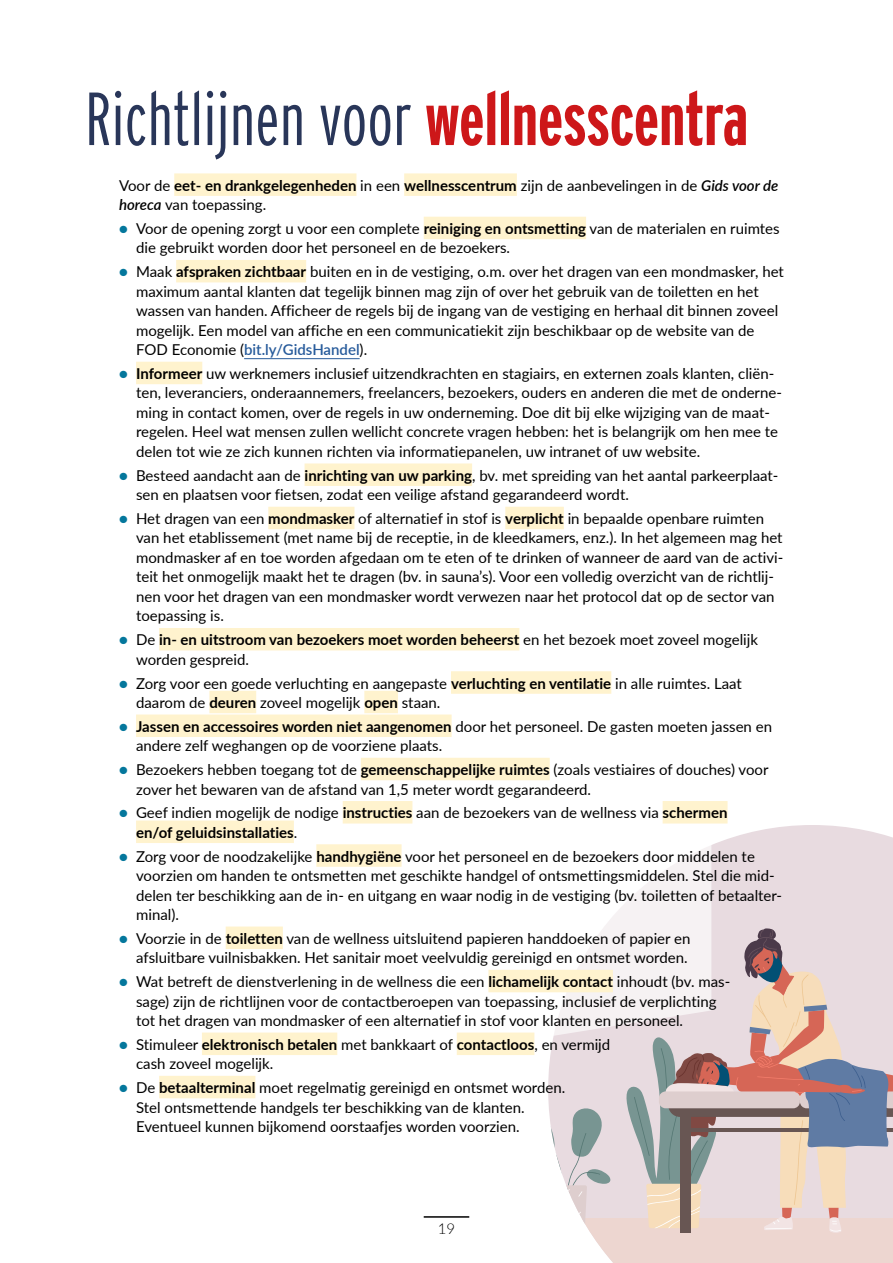
<style>
.page{position:relative;width:893px;height:1263px;background:#fff}
.page>*{position:absolute;margin:0;border:0;box-sizing:border-box;transform-origin:0 0}
.Title{font:300 75px "Interstate Compressed";color:#293659}
.Body_text_bullet{font:15px/19.5px "Lato";color:#000}
.Body_text_Normal{font:15px/19.5px "Lato";color:#000}
.t1{font:300 15px "Lato";color:#000}
.s1{font-weight:700;color:#cd1719}
.s2{font-weight:700}
.s3{font-weight:600;font-style:italic}
.s4{font-weight:900;color:#04779c}
.s5{font-weight:600;color:#275b9b}
</style>
<div class="page">
<hr style="left:424px;top:1216px;width:45px;height:2px;background:#000">
<div style="left:711px;top:825px;width:182px;height:103px;background:#e8dbe0"></div>
<div style="left:591px;top:1233px;width:302px;height:30px;background:#edd6d0"></div>
<svg style="left:548px;top:928px;width:345px;height:305px;background:#cebfbf"></svg>
<svg style="left:456px;top:846px;width:255px;height:208px"></svg>
<div style="left:174px;top:173px;width:182px;height:23px;background:#fff3ce"></div>
<div style="left:404px;top:173px;width:113px;height:23px;background:#fff3ce"></div>
<div style="left:424px;top:217px;width:162px;height:22px;background:#fff3ce"></div>
<div style="left:176px;top:260px;width:130px;height:22px;background:#fff3ce"></div>
<hr style="left:244px;top:358px;width:116px;height:1px;background:#275b9b">
<div style="left:136px;top:362px;width:66px;height:22px;background:#fff3ce"></div>
<div style="left:305px;top:463px;width:167px;height:23px;background:#fff3ce"></div>
<div style="left:268px;top:507px;width:86px;height:22px;background:#fff3ce"></div>
<div style="left:505px;top:507px;width:59px;height:22px;background:#fff3ce"></div>
<div style="left:159px;top:628px;width:360px;height:22px;background:#fff3ce"></div>
<div style="left:451px;top:671px;width:160px;height:23px;background:#fff3ce"></div>
<div style="left:209px;top:691px;width:47px;height:22px;background:#fff3ce"></div>
<div style="left:364px;top:691px;width:34px;height:22px;background:#fff3ce"></div>
<div style="left:136px;top:714px;width:316px;height:23px;background:#fff3ce"></div>
<div style="left:361px;top:758px;width:189px;height:22px;background:#fff3ce"></div>
<div style="left:343px;top:801px;width:69px;height:22px;background:#fff3ce"></div>
<div style="left:663px;top:801px;width:65px;height:22px;background:#fff3ce"></div>
<div style="left:136px;top:820px;width:158px;height:23px;background:#fff3ce"></div>
<div style="left:316px;top:844px;width:86px;height:23px;background:#fff3ce"></div>
<div style="left:226px;top:926px;width:57px;height:23px;background:#fff3ce"></div>
<div style="left:488px;top:970px;width:125px;height:22px;background:#fff3ce"></div>
<div style="left:202px;top:1032px;width:135px;height:23px;background:#fff3ce"></div>
<div style="left:457px;top:1032px;width:77px;height:23px;background:#fff3ce"></div>
<div style="left:159px;top:1076px;width:96px;height:22px;background:#fff3ce"></div>
<p class="Title" style="left:85px;top:76px;width:665px">Richtlijnen voor <span class="s1">wellnesscentra</span></p>
<p class="Body_text_Normal" style="left:119px;top:175px;width:661px">Voor de <span class="s2">eet- en drankgelegenheden</span> in een <span class="s2">wellnesscentrum</span> zijn de aanbevelingen in de <span class="s3">Gids voor de horeca</span> van toepassing.</p>
<p class="Body_text_bullet" style="left:136px;top:218px;width:645px;text-indent:-17px"><span class="s4">•</span> Voor de opening zorgt u voor een complete <span class="s2">reiniging en ontsmetting</span> van de materialen en ruimtes die gebruikt worden door het personeel en de bezoekers.</p>
<p class="Body_text_bullet" style="left:136px;top:261px;width:649px;text-indent:-17px"><span class="s4">•</span> Maak <span class="s2">afspraken zichtbaar</span> buiten en in de vestiging, o.m. over het dragen van een mondmasker, het maximum aantal klanten dat tegelijk binnen mag zijn of over het gebruik van de toiletten en het wassen van handen. Afficheer de regels bij de ingang van de vestiging en herhaal dit binnen zoveel mogelijk. Een model van affiche en een communicatiekit zijn beschikbaar op de website van de FOD Economie (<span class="s5">bit.ly/GidsHandel</span>).</p>
<p class="Body_text_bullet" style="left:136px;top:363px;width:647px;text-indent:-17px"><span class="s4">•</span> <span class="s2">Informeer</span> uw werknemers inclusief uitzendkrachten en stagiairs, en externen zoals klanten, cliën&shy;ten, leveranciers, onderaannemers, freelancers, bezoekers, ouders en anderen die met de onderne&shy;ming in contact komen, over de regels in uw onderneming. Doe dit bij elke wijziging van de maat&shy;regelen. Heel wat mensen zullen wellicht concrete vragen hebben: het is belangrijk om hen mee te delen tot wie ze zich kunnen richten via informatiepanelen, uw intranet of uw website.</p>
<p class="Body_text_bullet" style="left:136px;top:465px;width:644px;text-indent:-17px"><span class="s4">•</span> Besteed aandacht aan de <span class="s2">inrichting van uw parking</span>, bv. met spreiding van het aantal parkeerplaat&shy;sen en plaatsen voor fietsen, zodat een veilige afstand gegarandeerd wordt.</p>
<p class="Body_text_bullet" style="left:136px;top:508px;width:649px;text-indent:-17px"><span class="s4">•</span> Het dragen van een <span class="s2">mondmasker</span> of alternatief in stof is <span class="s2">verplicht</span> in bepaalde openbare ruimten van het etablissement (met name bij de receptie, in de kleedkamers, enz.). In het algemeen mag het mondmasker af en toe worden afgedaan om te eten of te drinken of wanneer de aard van de activi&shy;teit het onmogelijk maakt het te dragen (bv. in sauna’s). Voor een volledig overzicht van de richtlij&shy;nen voor het dragen van een mondmasker wordt verwezen naar het protocol dat op de sector van toepassing is.</p>
<p class="Body_text_bullet" style="left:136px;top:629px;width:623px;text-indent:-17px"><span class="s4">•</span> De <span class="s2">in- en uitstroom van bezoekers moet worden beheerst</span> en het bezoek moet zoveel mogelijk worden gespreid.</p>
<p class="Body_text_bullet" style="left:136px;top:673px;width:607px;text-indent:-17px"><span class="s4">•</span> Zorg voor een goede verluchting en aangepaste <span class="s2">verluchting en ventilatie</span> in alle ruimtes. Laat daarom de <span class="s2">deuren</span> zoveel mogelijk <span class="s2">open</span> staan.</p>
<p class="Body_text_bullet" style="left:136px;top:716px;width:637px;text-indent:-17px"><span class="s4">•</span> <span class="s2">Jassen en accessoires worden niet aangenomen</span> door het personeel. De gasten moeten jassen en andere zelf weghangen op de voorziene plaats.</p>
<p class="Body_text_bullet" style="left:136px;top:759px;width:634px;text-indent:-17px"><span class="s4">•</span> Bezoekers hebben toegang tot de <span class="s2">gemeenschappelijke ruimtes</span> (zoals vestiaires of douches) voor zover het bewaren van de afstand van 1,5 meter wordt gegarandeerd.</p>
<p class="Body_text_bullet" style="left:136px;top:802px;width:593px;text-indent:-17px"><span class="s4">•</span> Geef indien mogelijk de nodige <span class="s2">instructies</span> aan de bezoekers van de wellness via <span class="s2">schermen en/of geluidsinstallaties</span>.</p>
<p class="Body_text_bullet" style="left:136px;top:846px;width:648px;text-indent:-17px"><span class="s4">•</span> Zorg voor de noodzakelijke <span class="s2">handhygiëne</span> voor het personeel en de bezoekers door middelen te voorzien om handen te ontsmetten met geschikte handgel of ontsmettingsmiddelen. Stel die mid&shy;delen ter beschikking aan de in- en uitgang en waar nodig in de vestiging (bv. toiletten of betaalter&shy;minal).</p>
<p class="Body_text_bullet" style="left:119px;top:928px;width:573px;text-align:right"><span class="s4">•</span> Voorzie in de <span class="s2">toiletten</span> van de wellness uitsluitend papieren handdoeken of papier en afsluitbare vuilnisbakken. Het sanitair moet veelvuldig gereinigd en ontsmet worden.</p>
<p class="Body_text_bullet" style="left:136px;top:971px;width:596px;text-indent:-17px"><span class="s4">•</span> Wat betreft de dienstverlening in de wellness die een <span class="s2">lichamelijk contact</span> inhoudt (bv. mas&shy;sage) zijn de richtlijnen voor de contactberoepen van toepassing, inclusief de verplichting tot het dragen van mondmasker of een alternatief in stof voor klanten en personeel.</p>
<p class="Body_text_bullet" style="left:136px;top:1034px;width:476px;text-indent:-17px"><span class="s4">•</span> Stimuleer <span class="s2">elektronisch betalen</span> met bankkaart of <span class="s2">contactloos</span>, en vermijd cash zoveel mogelijk.</p>
<p class="Body_text_bullet" style="left:136px;top:1077px;width:431px;text-indent:-17px"><span class="s4">•</span> De <span class="s2">betaalterminal</span> moet regelmatig gereinigd en ontsmet worden.<br>Stel ontsmettende handgels ter beschikking van de klanten.<br>Eventueel kunnen bijkomend oorstaafjes worden voorzien.</p>
<p class="t1" style="left:438px;top:1218px;width:19px">19</p>
</div>
